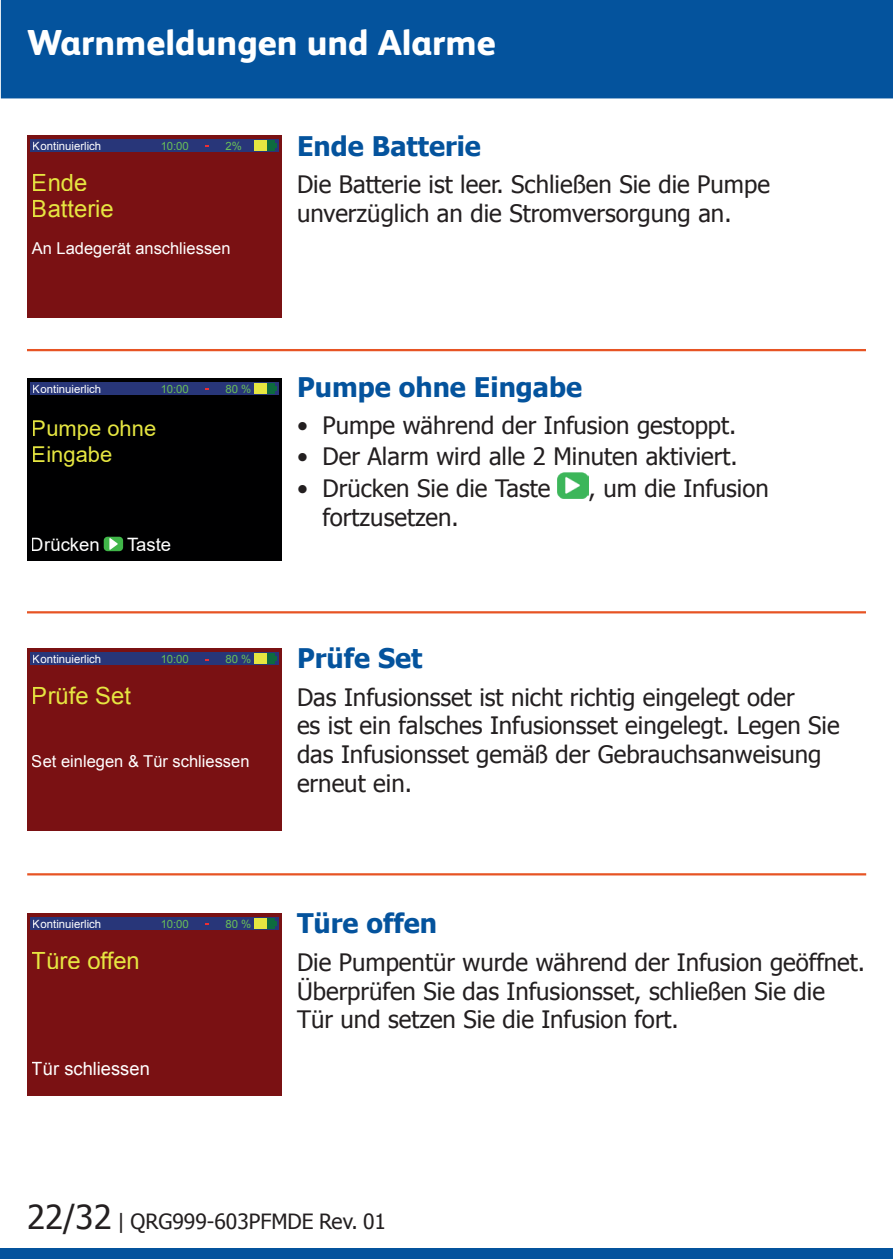
<style>
.page{position:relative;width:893px;height:1259px;background:#fff}
.page>*{position:absolute;margin:0;border:0;box-sizing:border-box;transform-origin:0 0}
.t1{font:800 36px "FS Albert Pro";color:#fff}
.t2{font:700 27px "Tahoma";color:#04539d}
.t3{font:24px/28.8px "Tahoma";color:#231f20}
.t4{font:23.7px/26.1px "Arial";color:#e6e641}
.t5{font:21.9px/26.1px "Arial";color:#e6e641}
.t6{font:21px "Tahoma";color:#231f20}
.t7{font:18.3px "Arial";color:#fff}
.t8{font:16.5px "Arial";color:#fff}
.t9{font:11.4px "Arial";color:#fff}
.t10{font:11.4px "Arial";color:#69be58}
.s1{font-size:33px}
</style>
<div class="page">
<div style="left:1px;top:0;width:892px;height:98px;background:#04539d"></div>
<div style="left:0;top:1248px;width:893px;height:11px;background:#04539d"></div>
<div style="left:27px;top:378px;width:255px;height:182px;background:#000001"></div>
<div style="left:30px;top:382px;width:249px;height:13px;background:#283679"></div>
<div style="left:254px;top:383px;width:13px;height:11px;background:#e6e641"></div>
<div style="left:267px;top:383px;width:8px;height:11px;background:#0d6b3f"></div>
<div style="left:104px;top:537px;width:19px;height:14px;background:#40b649;border-radius:4px"></div>
<svg style="left:109px;top:538px;width:9px;height:12px"></svg>
<div style="left:27px;top:648px;width:255px;height:182px;background:#7a1113"></div>
<div style="left:30px;top:652px;width:249px;height:13px;background:#283679"></div>
<div style="left:254px;top:653px;width:13px;height:11px;background:#e6e641"></div>
<div style="left:267px;top:653px;width:8px;height:11px;background:#0d6b3f"></div>
<div style="left:27px;top:913px;width:255px;height:182px;background:#7a1113"></div>
<div style="left:30px;top:917px;width:249px;height:13px;background:#283679"></div>
<div style="left:254px;top:918px;width:13px;height:10px;background:#e6e641"></div>
<div style="left:267px;top:918px;width:8px;height:10px;background:#0d6b3f"></div>
<hr style="left:27px;top:873px;width:839px;height:2px;background:#e75424">
<hr style="left:27px;top:611px;width:839px;height:2px;background:#e75424">
<img style="left:558px;top:473px;width:31px;height:26px">
<hr style="left:27px;top:349px;width:839px;height:2px;background:#e75424">
<div style="left:27px;top:135px;width:255px;height:182px;background:#7a1113"></div>
<div style="left:30px;top:139px;width:249px;height:13px;background:#283679"></div>
<div style="left:254px;top:140px;width:13px;height:11px;background:#e6e641"></div>
<div style="left:267px;top:140px;width:8px;height:11px;background:#0d6b3f"></div>
<h1 class="t1" style="left:27px;top:14px;width:470px">Warnmeldungen und Alarme</h1>
<p class="t9" style="left:33px;top:138px;width:70px">Kontinuierlich</p>
<p class="t10" style="left:160px;top:138px;width:30px">10:00</p>
<p class="t10" style="left:225px;top:138px;width:18px">2%</p>
<p class="t4" style="left:32px;top:169px;width:84px">Ende<br>Batterie</p>
<p class="t8" style="left:32px;top:237px;width:200px">An Ladegerät anschliessen</p>
<p class="t2" style="left:297px;top:127px;width:185px">Ende Batterie</p>
<p class="t3" style="left:297px;top:169px;width:474px">Die Batterie ist leer. Schließen Sie die Pumpe unverzüglich an die Stromversorgung an.</p>
<p class="t9" style="left:33px;top:381px;width:70px">Kontinuierlich</p>
<p class="t10" style="left:160px;top:381px;width:30px">10:00</p>
<p class="t10" style="left:225px;top:381px;width:27px">80 %</p>
<p class="t5" style="left:32px;top:415px;width:126px">Pumpe ohne<br>Eingabe</p>
<p class="t7" style="left:31px;top:531px;width:70px">Drücken</p>
<p class="t7" style="left:127px;top:531px;width:46px">Taste</p>
<p class="t9" style="left:33px;top:651px;width:70px">Kontinuierlich</p>
<p class="t10" style="left:160px;top:651px;width:30px">10:00</p>
<p class="t10" style="left:225px;top:651px;width:27px">80 %</p>
<p class="t4" style="left:32px;top:682px;width:101px">Prüfe Set</p>
<p class="t8" style="left:32px;top:750px;width:219px">Set einlegen &amp; Tür schliessen</p>
<p class="t2" style="left:297px;top:368px;width:287px">Pumpe ohne Eingabe</p>
<p class="t3" style="left:297px;top:410px;width:441px">• Pumpe während der Infusion gestoppt.</p>
<p class="t3" style="left:297px;top:441px;width:442px">• Der Alarm wird alle 2 Minuten aktiviert.</p>
<p class="t3" style="left:297px;top:472px;width:255px">• Drücken Sie die Taste</p>
<p class="t3" style="left:589px;top:472px;width:182px">, um die Infusion</p>
<p class="t3" style="left:323px;top:501px;width:138px">fortzusetzen.</p>
<p class="t2" style="left:297px;top:639px;width:127px">Prüfe Set</p>
<p class="t3" style="left:297px;top:681px;width:544px">Das Infusionsset ist nicht richtig eingelegt oder<br>es ist ein falsches Infusionsset eingelegt. Legen Sie das Infusionsset gemäß der Gebrauchsanweisung erneut ein.</p>
<p class="t9" style="left:33px;top:916px;width:70px">Kontinuierlich</p>
<p class="t10" style="left:160px;top:916px;width:30px">10:00</p>
<p class="t10" style="left:225px;top:916px;width:27px">80 %</p>
<p class="t4" style="left:32px;top:947px;width:110px">Türe offen</p>
<p class="t7" style="left:32px;top:1056px;width:120px">Tür schliessen</p>
<p class="t2" style="left:297px;top:904px;width:142px">Türe offen</p>
<p class="t3" style="left:297px;top:946px;width:570px">Die Pumpentür wurde während der Infusion geöffnet.<br>Überprüfen Sie das Infusionsset, schließen Sie die<br>Tür und setzen Sie die Infusion fort.</p>
<p class="t6" style="left:27px;top:1206px;width:361px"><span class="s1">22/32</span> | QRG999-603PFMDE Rev. 01</p>
</div>
